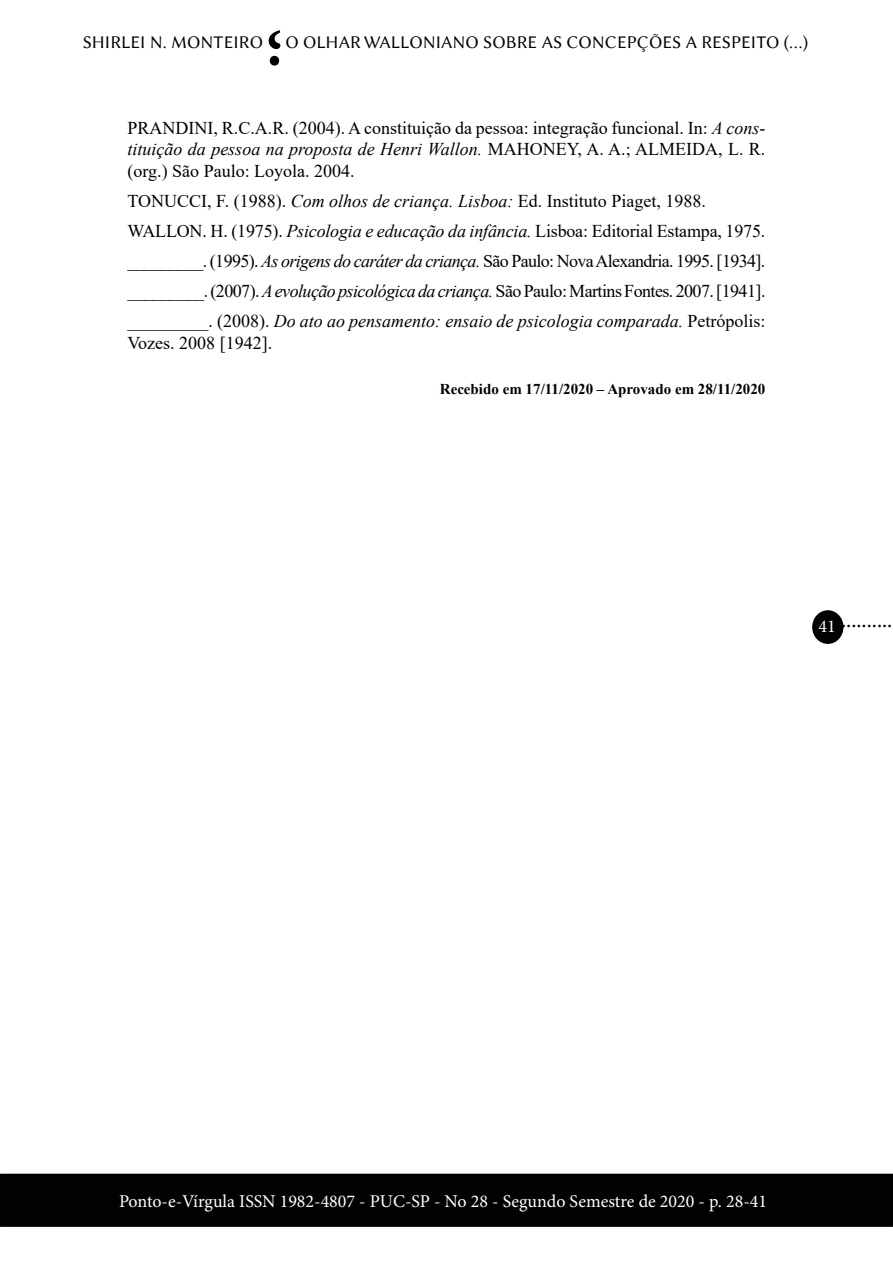
<style>
.page{position:relative;width:893px;height:1263px;background:#fff}
.page>*{position:absolute;margin:0;border:0;box-sizing:border-box;transform-origin:0 0}
.t1{font:700 90px "Adobe Arabic";color:#000}
.t2{font:22.5px "Minion Pro";color:#000}
.t3{font:18px/30.2px "Times New Roman";letter-spacing:-.01em;color:#000;text-align:justify}
.t4{font:18px "Minion Pro";color:#fff}
.t5{font:18px "Linux Biolinum G";color:#000}
.t6{font:700 15px "Times New Roman";color:#000}
.s1{font-style:italic}
</style>
<div class="page">
<div style="left:813px;top:611px;width:30px;height:32px;background:#020203;border-radius:50%"></div>
<div style="left:812px;top:610px;width:31px;height:34px;border:2px solid #000;border-radius:50%"></div>
<div style="left:1px;top:1174px;width:891px;height:52px;background:#020203"></div>
<div style="left:0;top:1174px;width:893px;height:53px;border:2px solid #000"></div>
<h1 class="t1" style="left:283px;top:122px;width:18px;rotate:-180deg">;</h1>
<p class="t5" style="left:83px;top:32px;width:727px">SHIRLEI N. MONTEIRO O OLHAR WALLONIANO SOBRE AS CONCEPÇÕES A RESPEITO (...)</p>
<p class="t3" style="left:128px;top:116px;width:639px;line-height:21.6px">PRANDINI, R.C.A.R. (2004). A constituição da pessoa: integração funcional. In: <span class="s1">A cons&shy;tituição da pessoa na proposta de Henri Wallon.</span> MAHONEY, A. A.; ALMEIDA, L. R. (org.) São Paulo: Loyola. 2004.</p>
<p class="t3" style="left:128px;top:185px;width:639px;text-align:left">TONUCCI, F. (1988). <span class="s1">Com olhos de criança. Lisboa:</span> Ed. Instituto Piaget, 1988.<br>WALLON. H. (1975). <span class="s1">Psicologia e educação da infância.</span> Lisboa: Editorial Estampa, 1975. _________. (1995). <span class="s1">As origens do caráter da criança.</span> São Paulo: Nova Alexandria. 1995. [1934]. _________. (2007). <span class="s1">A evolução psicológica da criança.</span> São Paulo: Martins Fontes. 2007. [1941]. _________. (2008). <span class="s1">Do ato ao pensamento: ensaio de psicologia comparada.</span> Petrópolis:</p>
<p class="t3" style="left:128px;top:327px;width:146px">Vozes. 2008 [1942].</p>
<p class="t6" style="left:440px;top:378px;width:327px">Recebido em 17/11/2020 – Aprovado em 28/11/2020</p>
<p class="t4" style="left:819px;top:614px;width:19px">41</p>
<p class="t2" style="left:841px;top:605px;width:53px">..........</p>
<p class="t4" style="left:119px;top:1189px;width:650px">Ponto-e-Vírgula ISSN 1982-4807 - PUC-SP - No 28 - Segundo Semestre de 2020 - p. 28-41</p>
</div>
